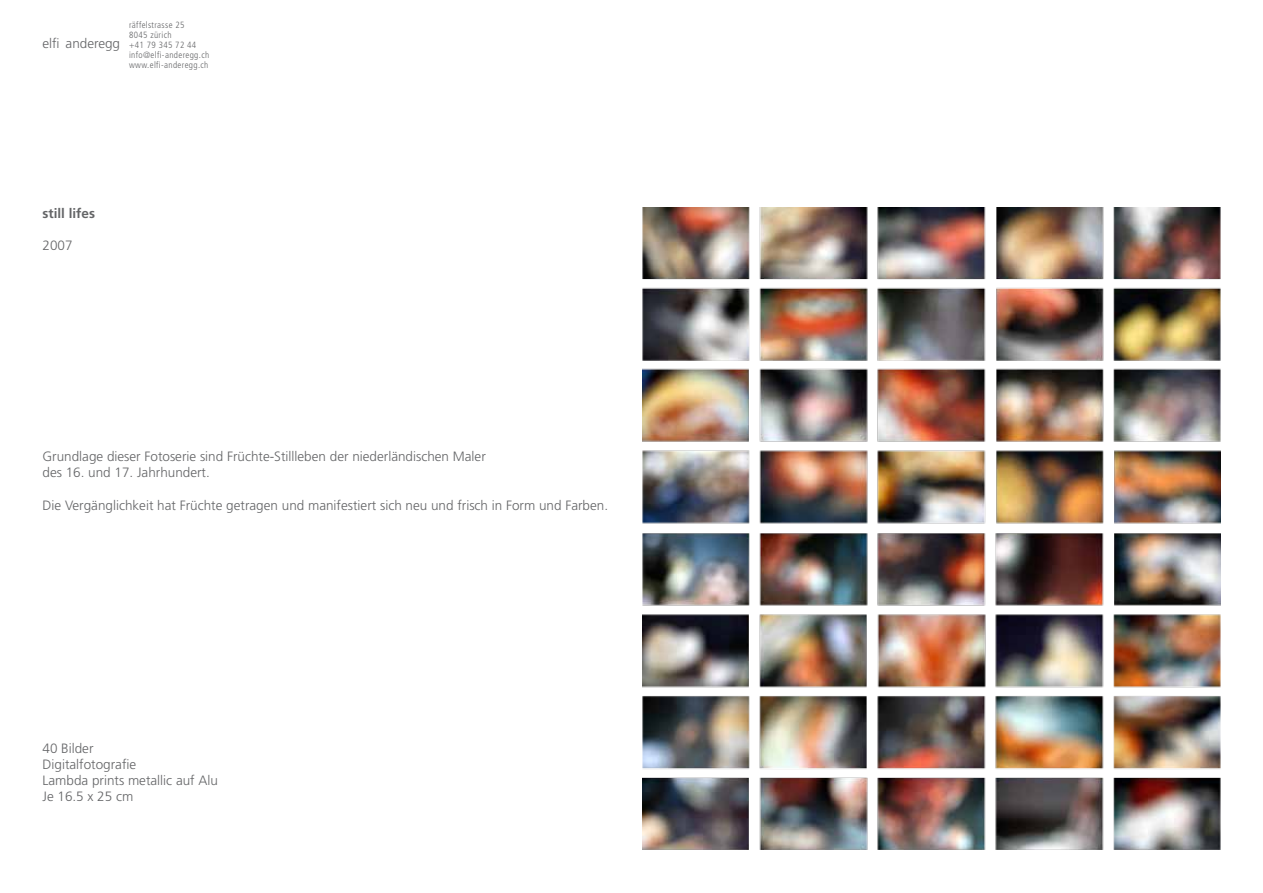
<style>
.page{position:relative;width:1263px;height:893px;background:#fff}
.page>*{position:absolute;margin:0;border:0;box-sizing:border-box;transform-origin:0 0}
.t1{font:300 13.5px/16.2px "Frutiger LT";color:#646567}
.t2{font:700 13.5px "Frutiger LT";color:#646567}
.t3{font:300 condensed 9px/9.9px "Frutiger LT";letter-spacing:.04em;color:#646567}
</style>
<div class="page">
<img style="left:642px;top:208px;width:578px;height:642px">
<p class="t1" style="left:43px;top:35px;width:79px">elfi anderegg</p>
<p class="t3" style="left:129px;top:20px;width:82px">räffelstrasse 25<br>8045 zürich<br>+41 79 345 72 44 info@elfi-anderegg.ch www.elfi-anderegg.ch</p>
<p class="t2" style="left:43px;top:205px;width:54px">still lifes</p>
<p class="t1" style="left:43px;top:238px;width:32px">2007</p>
<p class="t1" style="left:43px;top:448px;width:445px">Grundlage dieser Fotoserie sind Früchte-Stillleben der niederländischen Maler des 16. und 17. Jahrhundert.</p>
<p class="t1" style="left:43px;top:497px;width:567px">Die Vergänglichkeit hat Früchte getragen und manifestiert sich neu und frisch in Form und Farben.</p>
<p class="t1" style="left:43px;top:740px;width:177px">40 Bilder<br>Digitalfotografie<br>Lambda prints metallic auf Alu<br>Je 16.5 x 25 cm</p>
</div>
